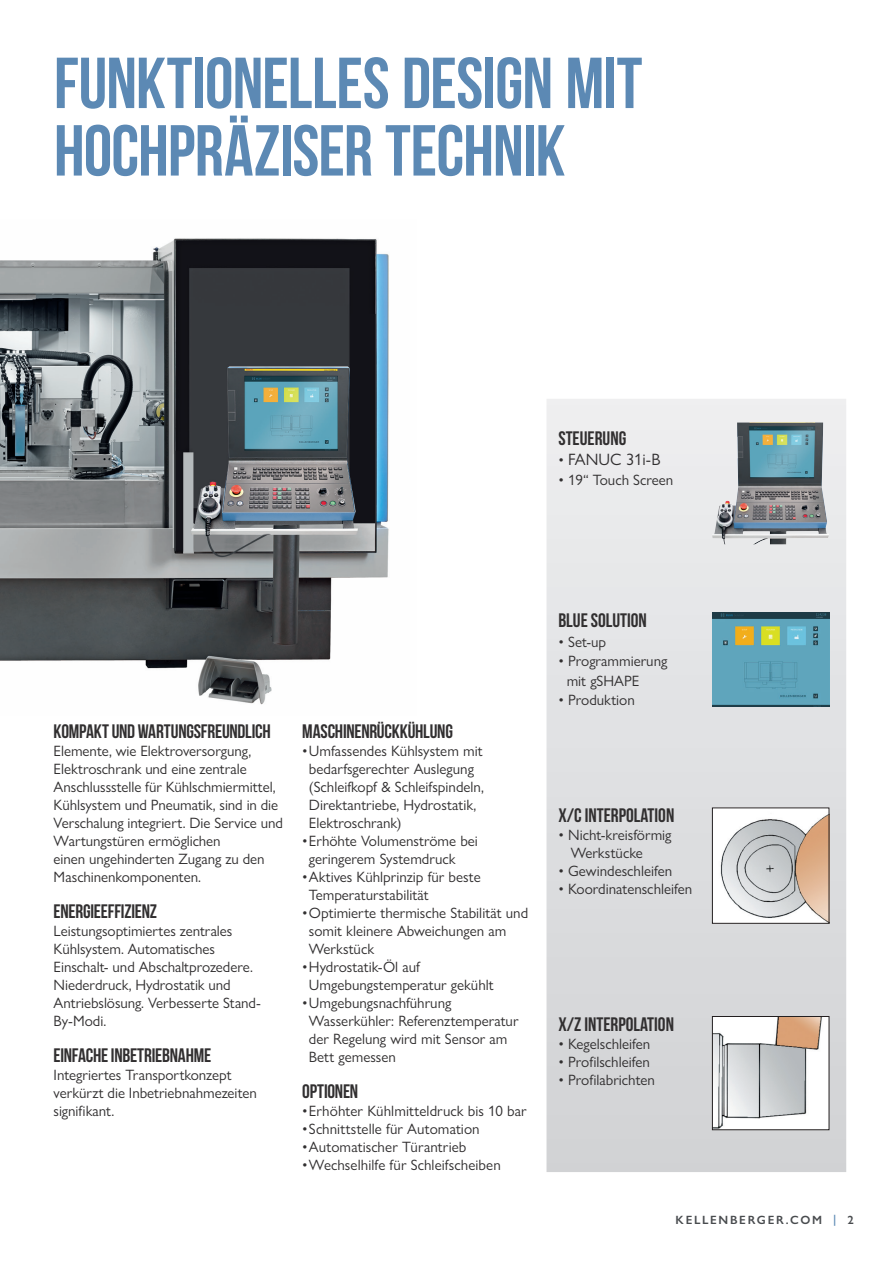
<style>
.page{position:relative;width:893px;height:1263px;background:#fff}
.page>*{position:absolute;margin:0;border:0;box-sizing:border-box;transform-origin:0 0}
.t1{font:72px/67.5px "Bebas Neue";letter-spacing:-.015em;color:#5c89b4}
.t2{font:19.5px "Bebas Neue";letter-spacing:-.01em;color:#312f30}
.t3{font:16.5px "Gill Sans Nova";color:#312f30}
.t4{font:15px/18px "Gill Sans Nova";color:#312f30}
.t5{font:600 12px "Gill Sans Nova";letter-spacing:.145em;color:#484b4e}
.s1{font-size:15px}
.s2{color:#5c89b4}
</style>
<div class="page">
<img style="left:0;top:238px;width:389px;height:467px">
<svg style="left:546px;top:399px;width:300px;height:773px;background:#dfe0e1"></svg>
<svg style="left:712px;top:808px;width:117px;height:322px"></svg>
<img style="left:712px;top:612px;width:117px;height:94px">
<img style="left:712px;top:423px;width:117px;height:121px">
<h1 class="t1" style="left:54px;top:49px;width:590px">FUNKTIONELLES DESIGN MIT<br>HOCHPRÄZISER TECHNIK</h1>
<h2 class="t2" style="left:558px;top:427px;width:69px">STEUERUNG</h2>
<p class="t3" style="left:558px;top:454px;width:103px"><span class="s1">•</span> FANUC 31i-B</p>
<p class="t4" style="left:558px;top:472px;width:116px">• 19“ Touch Screen</p>
<h2 class="t2" style="left:54px;top:720px;width:219px">KOMPAKT UND WARTUNGSFREUNDLICH</h2>
<p class="t4" style="left:54px;top:744px;width:231px">Elemente, wie Elektroversorgung, Elektroschrank und eine zentrale Anschlussstelle für Kühlschmiermittel, Kühlsystem und Pneumatik, sind in die Verschalung integriert. Die Service und Wartungstüren ermöglichen<br>einen ungehinderten Zugang zu den Maschinenkomponenten.</p>
<h2 class="t2" style="left:54px;top:900px;width:105px">ENERGIEEFFIZIENZ</h2>
<p class="t4" style="left:54px;top:924px;width:209px">Leistungsoptimiertes zentrales<br>Kühlsystem. Automatisches<br>Einschalt- und Abschaltprozedere.<br>Niederdruck, Hydrostatik und<br>Antriebslösung. Verbesserte Stand-<br>By-Modi.</p>
<h2 class="t2" style="left:54px;top:1044px;width:159px">EINFACHE INBETRIEBNAHME</h2>
<p class="t4" style="left:54px;top:1068px;width:205px">Integriertes Transportkonzept verkürzt die Inbetriebnahmezeiten signifikant.</p>
<h2 class="t2" style="left:302px;top:720px;width:152px">MASCHINENRÜCKKÜHLUNG</h2>
<p class="t4" style="left:309px;top:744px;width:176px;text-indent:-7px">•Umfassendes Kühlsystem mit bedarfsgerechter Auslegung (Schleifkopf &amp; Schleifspindeln,<br>Direktantriebe, Hydrostatik,<br>Elektroschrank)</p>
<p class="t4" style="left:309px;top:834px;width:170px;text-indent:-7px">•Erhöhte Volumenströme bei geringerem Systemdruck</p>
<p class="t4" style="left:309px;top:870px;width:173px;text-indent:-7px">•Aktives Kühlprinzip für beste<br>Temperaturstabilität</p>
<p class="t4" style="left:309px;top:906px;width:221px;text-indent:-7px">•Optimierte thermische Stabilität und somit kleinere Abweichungen am<br>Werkstück</p>
<p class="t4" style="left:309px;top:960px;width:186px;text-indent:-7px">•Hydrostatik-Öl auf<br>Umgebungstemperatur gekühlt</p>
<p class="t4" style="left:309px;top:996px;width:211px;text-indent:-7px">•Umgebungsnachführung<br>Wasserkühler: Referenztemperatur der Regelung wird mit Sensor am<br>Bett gemessen</p>
<h2 class="t2" style="left:302px;top:1080px;width:58px">OPTIONEN</h2>
<p class="t4" style="left:302px;top:1104px;width:226px">•Erhöhter Kühlmitteldruck bis 10 bar</p>
<p class="t4" style="left:302px;top:1122px;width:179px">•Schnittstelle für Automation</p>
<p class="t4" style="left:302px;top:1140px;width:166px">•Automatischer Türantrieb</p>
<p class="t4" style="left:302px;top:1158px;width:200px">•Wechselhilfe für Schleifscheiben</p>
<h2 class="t2" style="left:558px;top:609px;width:90px">BLUE SOLUTION</h2>
<p class="t4" style="left:558px;top:634px;width:49px">• Set-up</p>
<p class="t4" style="left:567px;top:653px;width:102px;line-height:19.5px;text-indent:-8px">• Programmierung mit gSHAPE</p>
<p class="t4" style="left:558px;top:693px;width:78px">• Produktion</p>
<h2 class="t2" style="left:558px;top:804px;width:117px">X/C INTERPOLATION</h2>
<p class="t4" style="left:571px;top:828px;width:102px;text-indent:-13px">• Nicht-kreisförmig<br>Werkstücke</p>
<p class="t4" style="left:558px;top:864px;width:115px">• Gewindeschleifen</p>
<p class="t4" style="left:558px;top:882px;width:135px">• Koordinatenschleifen</p>
<h2 class="t2" style="left:558px;top:1013px;width:117px">X/Z INTERPOLATION</h2>
<p class="t4" style="left:558px;top:1037px;width:93px">• Kegelschleifen</p>
<p class="t4" style="left:558px;top:1055px;width:93px">• Profilschleifen</p>
<p class="t4" style="left:558px;top:1073px;width:98px">• Profilabrichten</p>
<p class="t5" style="left:676px;top:1213px;width:180px">KELLENBERGER.COM <span class="s2">|</span> 2</p>
</div>
